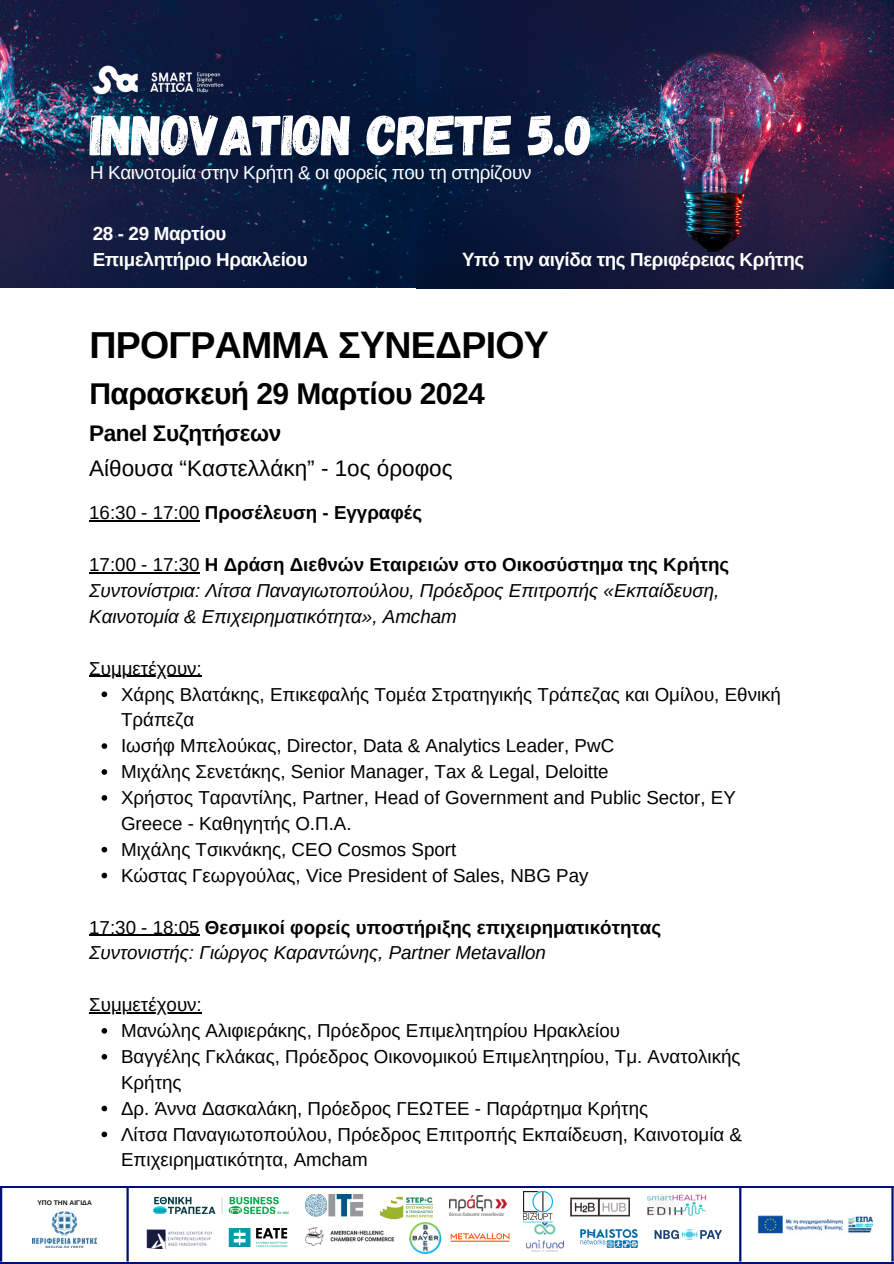
<style>
.page{position:relative;width:894px;height:1264px;background:#fff}
.page>*{position:absolute;margin:0;border:0;box-sizing:border-box;transform-origin:0 0}
.t1{font:56.85px "Gagalin";letter-spacing:-.02em;color:#fff}
.t2{font:700 37.5px "Arimo";letter-spacing:-.02em;color:#000}
.t3{font:700 30px "Arimo";letter-spacing:-.02em;color:#000}
.t4{font:22.5px "Arimo";color:#000}
.t5{font:700 22.5px "Arimo";letter-spacing:-.02em;color:#000}
.t6{font:18.75px/25.8px "Arimo";color:#000}
.t7{font:italic 18.75px/25.8px "Arimo";color:#000}
.t8{font:700 18.75px "Arimo";color:#000}
.t9{font:700 18.75px/25.8px "Arimo";letter-spacing:-.02em;color:#fff}
.t10{font:18.75px "Arimo";letter-spacing:-.02em;color:#fff}
.t11{font:700 6.75px "Arimo";color:#181315}
.s1{font-weight:400}
</style>
<div class="page">
<img style="left:0;top:0;width:416px;height:287px">
<img style="left:416px;top:0;width:477px;height:288px">
<img style="left:89px;top:42px;width:157px;height:64px">
<div style="left:0;top:1185px;width:893px;height:78px;background:linear-gradient(to right,#fefefe,#fff)"></div>
<div style="left:0;top:1187px;width:893px;height:74px;background:#fff"></div>
<hr style="left:739px;top:1187px;width:2px;height:74px;background:#021075">
<img style="left:757px;top:1215px;width:117px;height:19px">
<img style="left:305px;top:1194px;width:58px;height:23px">
<img style="left:570px;top:1197px;width:59px;height:19px">
<img style="left:449px;top:1195px;width:57px;height:20px">
<img style="left:409px;top:1214px;width:33px;height:41px">
<img style="left:451px;top:1233px;width:58px;height:9px">
<img style="left:526px;top:1222px;width:37px;height:29px">
<img style="left:146px;top:1229px;width:65px;height:19px">
<img style="left:647px;top:1194px;width:59px;height:22px">
<img style="left:379px;top:1196px;width:53px;height:23px">
<img style="left:305px;top:1227px;width:88px;height:18px">
<img style="left:229px;top:1228px;width:58px;height:18px">
<img style="left:523px;top:1191px;width:29px;height:30px">
<img style="left:154px;top:1197px;width:135px;height:16px">
<img style="left:580px;top:1229px;width:57px;height:18px">
<img style="left:654px;top:1229px;width:67px;height:11px">
<hr style="left:126px;top:1187px;width:3px;height:74px;background:#021075">
<img style="left:32px;top:1211px;width:65px;height:36px">
<hr style="left:0;top:1187px;width:2px;height:74px;background:#021075">
<hr style="left:891px;top:1187px;width:2px;height:74px;background:#021075">
<hr style="left:89px;top:520px;width:111px;height:1px;background:#000">
<hr style="left:89px;top:572px;width:111px;height:1px;background:#000">
<hr style="left:89px;top:675px;width:113px;height:2px;background:#000">
<svg style="left:101px;top:691px;width:6px;height:6px"></svg>
<svg style="left:101px;top:743px;width:6px;height:6px"></svg>
<svg style="left:101px;top:769px;width:6px;height:5px"></svg>
<svg style="left:101px;top:795px;width:6px;height:5px"></svg>
<svg style="left:101px;top:846px;width:6px;height:6px"></svg>
<svg style="left:101px;top:872px;width:6px;height:6px"></svg>
<hr style="left:89px;top:934px;width:111px;height:1px;background:#000">
<hr style="left:89px;top:1012px;width:113px;height:1px;background:#000">
<svg style="left:101px;top:1028px;width:6px;height:5px"></svg>
<svg style="left:101px;top:1053px;width:6px;height:6px"></svg>
<svg style="left:101px;top:1105px;width:6px;height:6px"></svg>
<svg style="left:101px;top:1131px;width:6px;height:6px"></svg>
<p class="t1" style="left:90px;top:98px;width:504px">INNOVATION CRETE 5.0</p>
<p class="t10" style="left:90px;top:162px;width:442px">Η Καινοτομία στην Κρήτη &amp; οι φορείς που τη στηρίζουν</p>
<h1 class="t9" style="left:93px;top:220px;width:216px">28 - 29 Μαρτίου<br>Επιμελητήριο Ηρακλείου</h1>
<p class="t9" style="left:462px;top:246px;width:343px">Υπό την αιγίδα της Περιφέρειας Κρήτης</p>
<p class="t2" style="left:89px;top:324px;width:461px">ΠΡΟΓΡΑΜΜΑ ΣΥΝΕΔΡΙΟΥ</p>
<p class="t3" style="left:89px;top:377px;width:397px">Παρασκευή 29 Μαρτίου 2024</p>
<p class="t5" style="left:89px;top:420px;width:193px">Panel Συζητήσεων</p>
<p class="t4" style="left:89px;top:455px;width:365px">Αίθουσα “Καστελλάκη” - 1ος όροφος</p>
<p class="t8" style="left:89px;top:502px;width:334px"><span class="s1">16:30 - 17:00</span> Προσέλευση - Εγγραφές</p>
<p class="t8" style="left:89px;top:554px;width:641px"><span class="s1">17:00 - 17:30</span> Η Δράση Διεθνών Εταιρειών στο Οικοσύστημα της Κρήτης</p>
<p class="t7" style="left:89px;top:577px;width:631px">Συντονίστρια: Λίτσα Παναγιωτοπούλου, Πρόεδρος Επιτροπής «Εκπαίδευση,<br>Καινοτομία &amp; Επιχειρηματικότητα», Αmcham</p>
<p class="t6" style="left:89px;top:655px;width:114px">Συμμετέχουν:</p>
<p class="t6" style="left:121px;top:681px;width:661px">Χάρης Βλατάκης, Επικεφαλής Τομέα Στρατηγικής Τράπεζας και Ομίλου, Εθνική<br>Τράπεζα</p>
<p class="t6" style="left:121px;top:733px;width:494px">Ιωσήφ Μπελούκας, Director, Data &amp; Analytics Leader, PwC</p>
<p class="t6" style="left:121px;top:758px;width:489px">Μιχάλης Σενετάκης, Senior Manager, Tax &amp; Legal, Deloitte</p>
<p class="t6" style="left:121px;top:784px;width:616px">Χρήστος Ταραντίλης, Partner, Head of Government and Public Sector, EY<br>Greece - Καθηγητής Ο.Π.Α.</p>
<p class="t6" style="left:121px;top:836px;width:336px">Μιχάλης Τσικνάκης, CEO Cosmos Sport</p>
<p class="t6" style="left:121px;top:862px;width:469px">Κώστας Γεωργούλας, Vice President of Sales, NBG Pay</p>
<p class="t8" style="left:89px;top:916px;width:573px"><span class="s1">17:30 - 18:05</span> Θεσμικοί φορείς υποστήριξης επιχειρηματικότητας</p>
<p class="t7" style="left:89px;top:940px;width:458px">Συντονιστής: Γιώργος Καραντώνης, Partner Metavallon</p>
<p class="t6" style="left:89px;top:991px;width:114px">Συμμετέχουν:</p>
<p class="t6" style="left:121px;top:1017px;width:500px">Μανώλης Αλιφιεράκης, Πρόεδρος Επιμελητηρίου Ηρακλείου</p>
<p class="t6" style="left:121px;top:1043px;width:620px">Βαγγέλης Γκλάκας, Πρόεδρος Οικονομικού Επιμελητηρίου, Τμ. Ανατολικής<br>Κρήτης</p>
<p class="t6" style="left:121px;top:1095px;width:528px">Δρ. Άννα Δασκαλάκη, Πρόεδρος ΓΕΩΤΕΕ - Παράρτημα Κρήτης</p>
<p class="t6" style="left:121px;top:1121px;width:622px">Λίτσα Παναγιωτοπούλου, Πρόεδρος Επιτροπής Εκπαίδευση, Καινοτομία &amp;<br>Επιχειρηματικότητα, Αmcham</p>
<p class="t11" style="left:37px;top:1198px;width:56px">ΥΠΟ ΤΗΝ ΑΙΓΙΔΑ</p>
</div>
